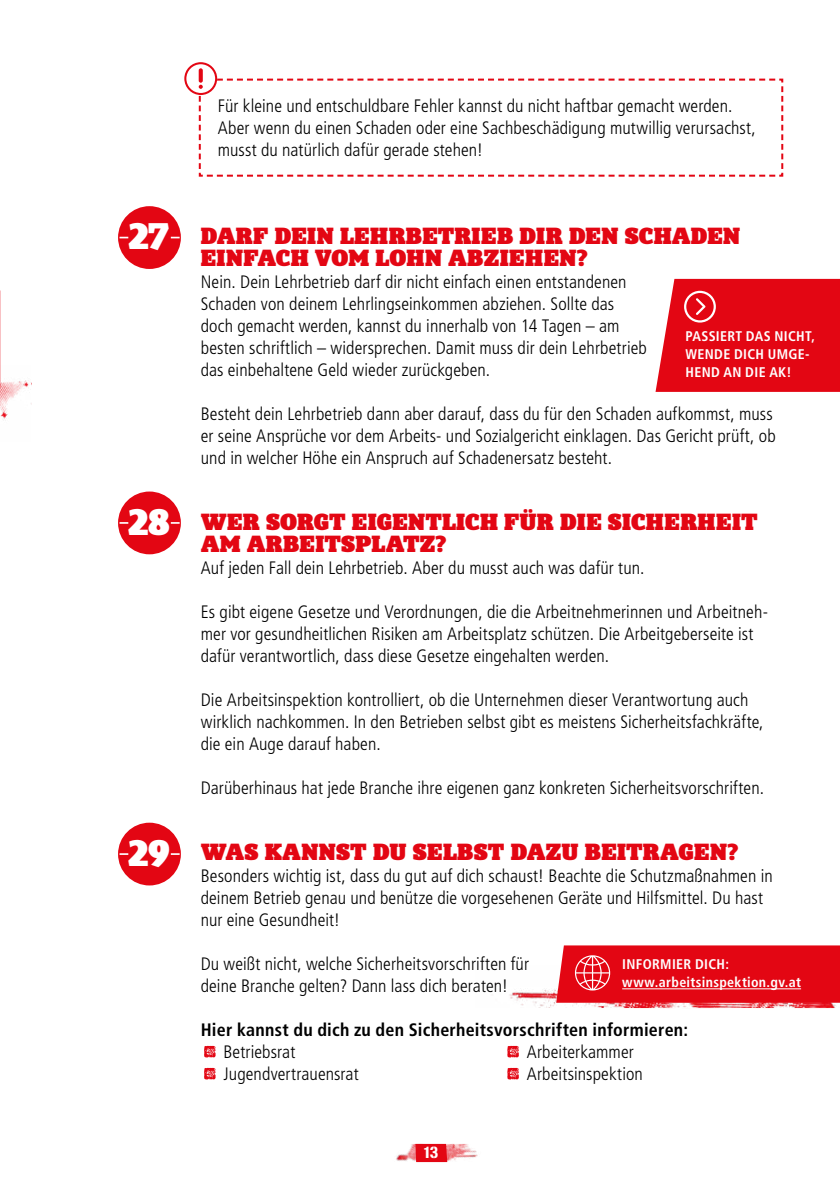
<style>
.page{position:relative;width:840px;height:1191px;background:#fff}
.page>*{position:absolute;margin:0;border:0;box-sizing:border-box;transform-origin:0 0}
.t1{font:84px "Veneer Three";color:#e30613;scale:1.15 1}
.nummer_überschrift_ebene_2{font:900 38px "Sky Serif";color:#fff}
.Überschrift_Ebene_2{font:900 24px/22px "Sky Serif";letter-spacing:.01em;color:#e30613}
.Fließtext{font:300 condensed 18px/22px "Frutiger LT Std";letter-spacing:.005em;color:#000}
.Achtung{font:300 condensed 18px/22px "Frutiger LT Std";letter-spacing:.005em;color:#000}
.Überschrift_Ebene_3{font:700 condensed 18px "Frutiger LT Std";letter-spacing:.015em;color:#000}
.t2{font:16px "Gunplay";color:#fff}
.Werbetext{font:700 condensed 14px/18px "Frutiger LT Std";letter-spacing:.025em;color:#fff}
</style>
<div class="page">
<img style="left:396px;top:1144px;width:82px;height:18px">
<svg style="left:415px;top:1143px;width:32px;height:19px"></svg>
<svg style="left:184px;top:62px;width:598px;height:115px"></svg>
<div style="left:118px;top:206px;width:63px;height:63px;background:#e30613;border-radius:50%"></div>
<div style="left:118px;top:491px;width:63px;height:63px;background:#e30613;border-radius:50%"></div>
<svg style="left:119px;top:522px;width:9px;height:2px"></svg>
<svg style="left:171px;top:522px;width:8px;height:2px"></svg>
<div style="left:118px;top:822px;width:63px;height:63px;background:#e30613;border-radius:50%"></div>
<svg style="left:119px;top:853px;width:9px;height:2px"></svg>
<svg style="left:171px;top:853px;width:8px;height:2px"></svg>
<img style="left:495px;top:982px;width:344px;height:26px">
<svg style="left:556px;top:945px;width:283px;height:57px;background:#e4131f"></svg>
<img style="left:0;top:364px;width:32px;height:55px">
<svg style="left:655px;top:279px;width:184px;height:113px;background:#e41622"></svg>
<p class="Achtung" style="left:218px;top:95px;width:539px">Für kleine und entschuldbare Fehler kannst du nicht haftbar gemacht werden.<br>Aber wenn du einen Schaden oder eine Sachbeschädigung mutwillig verursachst, musst du natürlich dafür gerade stehen!</p>
<h2 class="nummer_überschrift_ebene_2" style="left:128px;top:214px;width:43px">27</h2>
<h2 class="Überschrift_Ebene_2" style="left:201px;top:225px;width:540px">DARF DEIN LEHRBETRIEB DIR DEN SCHADEN<br>EINFACH VOM LOHN ABZIEHEN?</h2>
<p class="Fließtext" style="left:201px;top:271px;width:447px">Nein. Dein Lehrbetrieb darf dir nicht einfach einen entstandenen Schaden von deinem Lehrlingseinkommen abziehen. Sollte das doch gemacht werden, kannst du innerhalb von 14 Tagen – am besten schriftlich – widersprechen. Damit muss dir dein Lehrbetrieb das einbehaltene Geld wieder zurückgeben.</p>
<p class="Fließtext" style="left:201px;top:403px;width:576px">Besteht dein Lehrbetrieb dann aber darauf, dass du für den Schaden aufkommst, muss er seine Ansprüche vor dem Arbeits- und Sozialgericht einklagen. Das Gericht prüft, ob und in welcher Höhe ein Anspruch auf Schadenersatz besteht.</p>
<p class="Werbetext" style="left:685px;top:328px;width:131px">PASSIERT DAS NICHT,<br>WENDE DICH UMGE-<br>HEND AN DIE AK!</p>
<h2 class="nummer_überschrift_ebene_2" style="left:127px;top:499px;width:44px">28</h2>
<h2 class="Überschrift_Ebene_2" style="left:201px;top:511px;width:558px">WER SORGT EIGENTLICH FÜR DIE SICHERHEIT<br>AM ARBEITSPLATZ?</h2>
<p class="Fließtext" style="left:201px;top:557px;width:445px">Auf jeden Fall dein Lehrbetrieb. Aber du musst auch was dafür tun.</p>
<p class="Fließtext" style="left:201px;top:601px;width:568px">Es gibt eigene Gesetze und Verordnungen, die die Arbeitnehmerinnen und Arbeitneh&shy;mer vor gesundheitlichen Risiken am Arbeitsplatz schützen. Die Arbeitgeberseite ist dafür verantwortlich, dass diese Gesetze eingehalten werden.</p>
<p class="Fließtext" style="left:201px;top:689px;width:564px">Die Arbeitsinspektion kontrolliert, ob die Unternehmen dieser Verantwortung auch wirklich nachkommen. In den Betrieben selbst gibt es meistens Sicherheitsfachkräfte, die ein Auge darauf haben.</p>
<p class="Fließtext" style="left:201px;top:777px;width:564px">Darüberhinaus hat jede Branche ihre eigenen ganz konkreten Sicherheitsvorschriften.</p>
<h2 class="nummer_überschrift_ebene_2" style="left:127px;top:830px;width:44px">29</h2>
<h2 class="Überschrift_Ebene_2" style="left:201px;top:841px;width:539px">WAS KANNST DU SELBST DAZU BEITRAGEN?</h2>
<p class="Fließtext" style="left:201px;top:865px;width:573px">Besonders wichtig ist, dass du gut auf dich schaust! Beachte die Schutzmaßnahmen in deinem Betrieb genau und benütze die vorgesehenen Geräte und Hilfsmittel. Du hast nur eine Gesundheit!</p>
<p class="Fließtext" style="left:201px;top:953px;width:329px">Du weißt nicht, welche Sicherheitsvorschriften für deine Branche gelten? Dann lass dich beraten!</p>
<h3 class="Überschrift_Ebene_3" style="left:201px;top:1019px;width:488px">Hier kannst du dich zu den Sicherheitsvorschriften informieren:</h3>
<p class="Werbetext" style="left:622px;top:955px;width:180px">INFORMIER DICH: www.arbeitsinspektion.gv.at</p>
<p class="t1" style="left:201px;top:976px;width:17px">.</p>
<p class="Fließtext" style="left:223px;top:1041px;width:73px">Betriebsrat</p>
<p class="t1" style="left:201px;top:998px;width:17px">.</p>
<p class="Fließtext" style="left:223px;top:1063px;width:137px">Jugendvertrauensrat</p>
<p class="t1" style="left:503px;top:976px;width:17px">.</p>
<p class="Fließtext" style="left:526px;top:1041px;width:109px">Arbeiterkammer</p>
<p class="t1" style="left:503px;top:998px;width:17px">.</p>
<p class="Fließtext" style="left:526px;top:1063px;width:118px">Arbeitsinspektion</p>
<p class="t2" style="left:424px;top:1141px;width:16px">13</p>
</div>
